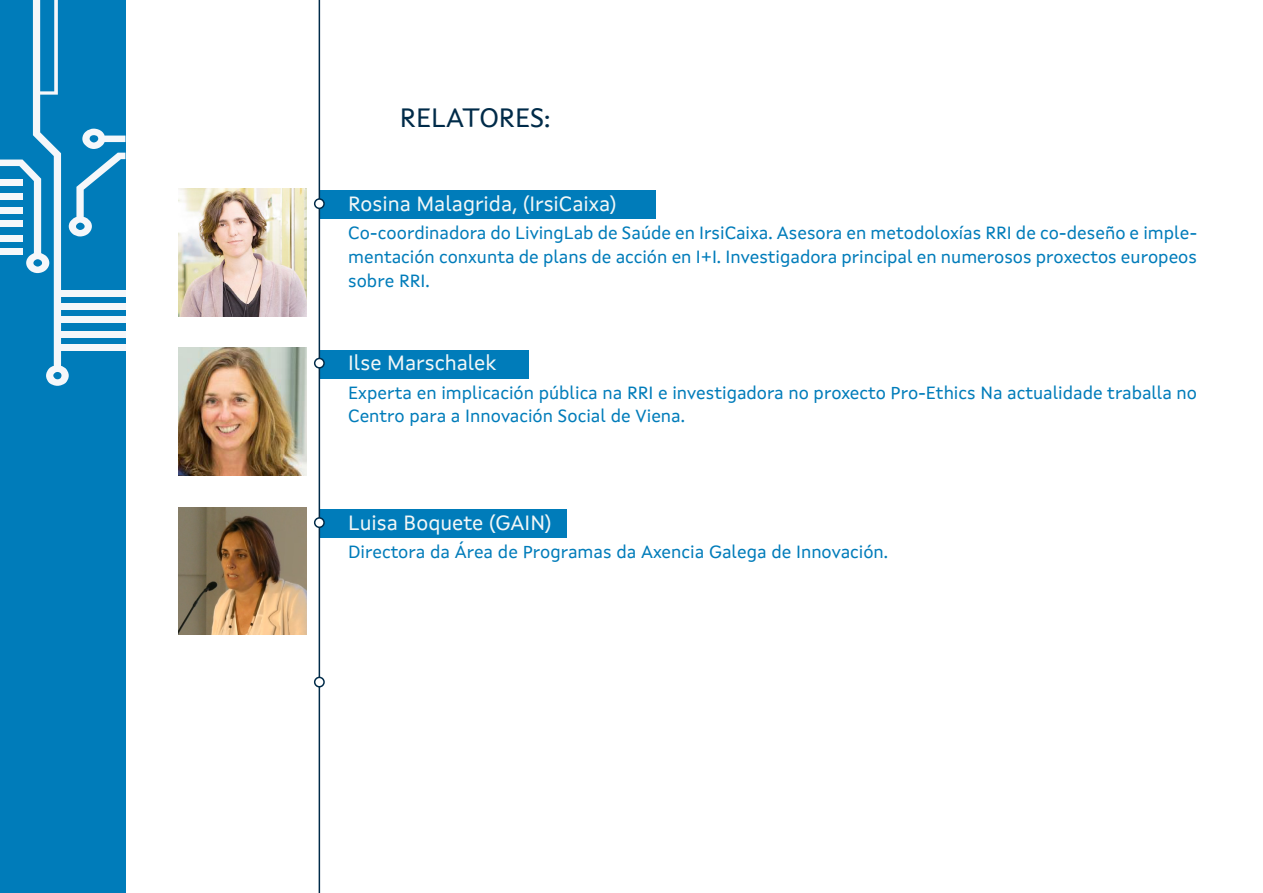
<style>
.page{position:relative;width:1263px;height:893px;background:#fff}
.page>*{position:absolute;margin:0;border:0;box-sizing:border-box;transform-origin:0 0}
.t1{font:27px "Xunta Sans";color:#002b49}
.t2{font:21px "Xunta Sans";color:#f2f7f7}
.t3{font:18px/24px "Xunta Sans";color:#007cba;text-align:justify}
</style>
<div class="page">
<div style="left:0;top:0;width:125px;height:893px;background:#007cba"></div>
<svg style="left:0;top:0;width:125px;height:386px"></svg>
<div style="left:319px;top:190px;width:337px;height:29px;background:#007cba"></div>
<div style="left:319px;top:350px;width:210px;height:29px;background:#007cba"></div>
<div style="left:319px;top:509px;width:248px;height:29px;background:#007cba"></div>
<hr style="left:319px;top:0;width:1px;height:893px;background:#002b49">
<img style="left:179px;top:348px;width:127px;height:127px">
<img style="left:179px;top:188px;width:127px;height:128px">
<div style="left:315px;top:199px;width:9px;height:9px;background:#fff;border-radius:50%"></div>
<div style="left:314px;top:198px;width:11px;height:11px;border:2px solid #002b49;border-radius:50%"></div>
<div style="left:315px;top:518px;width:9px;height:9px;background:#fff;border-radius:50%"></div>
<div style="left:314px;top:517px;width:11px;height:11px;border:2px solid #002b49;border-radius:50%"></div>
<div style="left:315px;top:358px;width:9px;height:10px;background:#fff;border-radius:50%"></div>
<div style="left:314px;top:358px;width:11px;height:11px;border:2px solid #002b49;border-radius:50%"></div>
<div style="left:315px;top:677px;width:9px;height:10px;background:#fff;border-radius:50%"></div>
<div style="left:314px;top:677px;width:11px;height:10px;border:2px solid #002b49;border-radius:50%"></div>
<img style="left:179px;top:507px;width:127px;height:128px">
<h1 class="t1" style="left:400px;top:101px;width:152px">RELATORES:</h1>
<p class="t2" style="left:348px;top:191px;width:270px">Rosina Malagrida, (IrsiCaixa)</p>
<p class="t3" style="left:348px;top:221px;width:850px">Co-coordinadora do LivingLab de Saúde en IrsiCaixa. Asesora en metodoloxías RRI de co-deseño e imple&shy;mentación conxunta de plans de acción en I+I. Investigadora principal en numerosos proxectos europeos sobre RRI.</p>
<p class="t2" style="left:348px;top:350px;width:150px">Ilse Marschalek</p>
<p class="t3" style="left:348px;top:380px;width:850px">Experta en implicación pública na RRI e investigadora no proxecto Pro-Ethics Na actualidade traballa no<br>Centro para a Innovación Social de Viena.</p>
<p class="t2" style="left:348px;top:510px;width:205px">Luisa Boquete (GAIN)</p>
<p class="t3" style="left:348px;top:539px;width:541px">Directora da Área de Programas da Axencia Galega de Innovación.</p>
</div>
